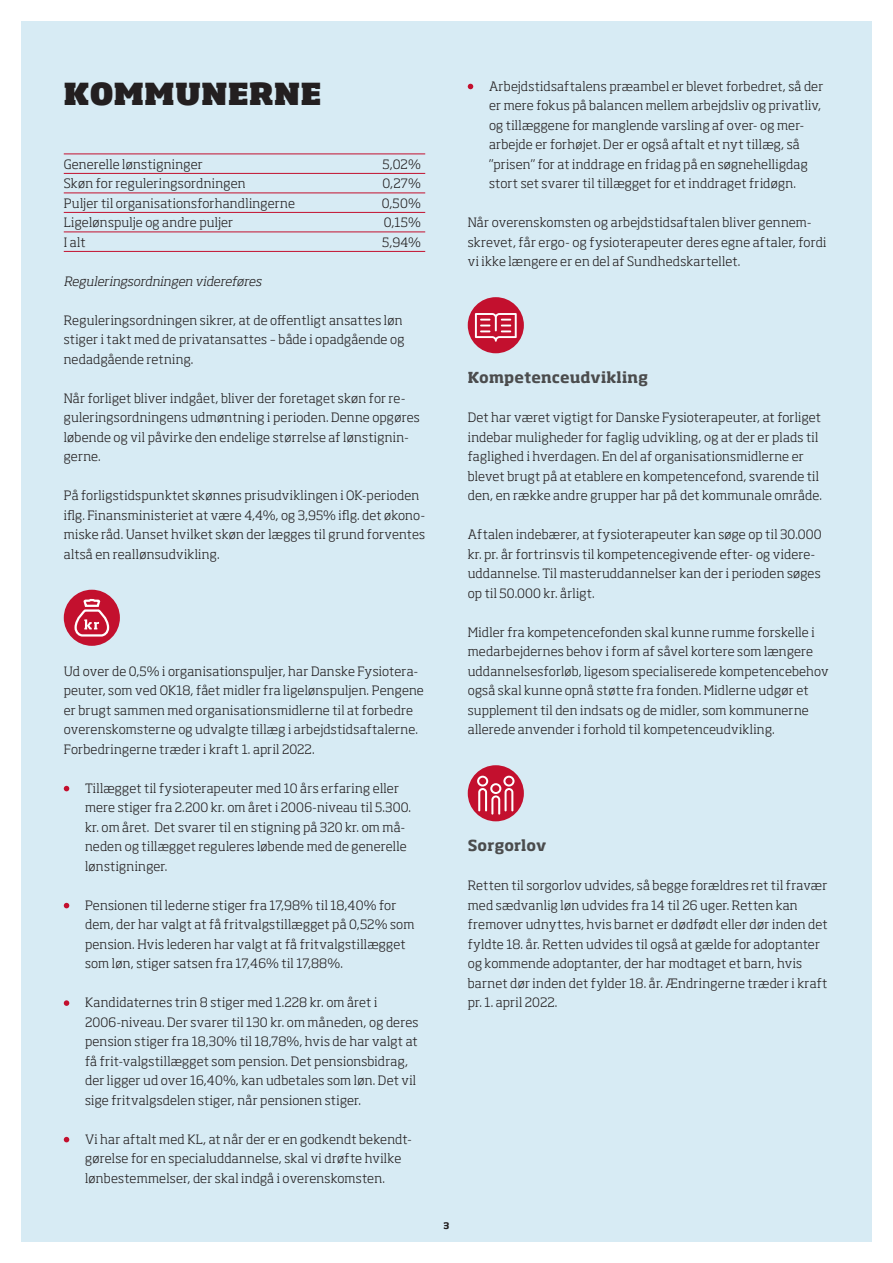
<style>
.page{position:relative;width:893px;height:1263px;background:#fff}
.page>*{position:absolute;margin:0;border:0;box-sizing:border-box;transform-origin:0 0}
.Rubrik{font:800 30px "Soho Std";letter-spacing:.015em;color:#231f20}
.mellemrubrik1{font:700 15px "Soho Std";letter-spacing:.005em;color:#4b4c4d}
.Brød{font:300 12.75px/19.5px "Soho Std";letter-spacing:.015em;color:#231f20}
.brød_punktopst{font:300 12.75px/19.5px "Soho Std";letter-spacing:.015em;color:#231f20}
.Brød-skema{font:300 12.75px "Soho Std";letter-spacing:.015em;color:#231f20}
.Brød-2{font:italic 300 12.75px "Soho Std";letter-spacing:.01em;color:#231f20}
.t1{font:700 9px "Soho Std";color:#231f20}
</style>
<div class="page">
<div style="left:21px;top:21px;width:851px;height:1221px;background:#d7ebf4"></div>
<hr style="left:64px;top:154px;width:361px;height:1px;background:#c3102e">
<hr style="left:64px;top:173px;width:361px;height:1px;background:#c3102e">
<hr style="left:64px;top:193px;width:361px;height:1px;background:#c3102e">
<hr style="left:64px;top:212px;width:361px;height:1px;background:#c3102e">
<hr style="left:64px;top:232px;width:361px;height:1px;background:#c3102e">
<hr style="left:64px;top:251px;width:361px;height:1px;background:#c3102e">
<div style="left:64px;top:590px;width:56px;height:56px;background:#c3102e;border-radius:50%"></div>
<svg style="left:73px;top:589px;width:37px;height:48px"></svg>
<svg style="left:64px;top:786px;width:5px;height:5px"></svg>
<svg style="left:64px;top:903px;width:5px;height:5px"></svg>
<svg style="left:64px;top:1000px;width:5px;height:6px"></svg>
<svg style="left:64px;top:1137px;width:5px;height:5px"></svg>
<svg style="left:468px;top:84px;width:5px;height:5px"></svg>
<div style="left:468px;top:297px;width:56px;height:56px;background:#c3102e;border-radius:50%"></div>
<svg style="left:475px;top:313px;width:42px;height:29px"></svg>
<div style="left:468px;top:765px;width:56px;height:56px;background:#c3102e;border-radius:50%"></div>
<svg style="left:477px;top:776px;width:37px;height:39px"></svg>
<p class="Rubrik" style="left:64px;top:75px;width:259px">KOMMUNERNE</p>
<p class="Brød-skema" style="left:64px;top:156px;width:141px">Generelle lønstigninger</p>
<p class="Brød-skema" style="left:383px;top:156px;width:40px">5,02%</p>
<p class="Brød-skema" style="left:64px;top:176px;width:183px">Skøn for reguleringsordningen</p>
<p class="Brød-skema" style="left:383px;top:176px;width:40px">0,27%</p>
<p class="Brød-skema" style="left:64px;top:195px;width:233px">Puljer til organisationsforhandlingerne</p>
<p class="Brød-skema" style="left:382px;top:195px;width:40px">0,50%</p>
<p class="Brød-skema" style="left:64px;top:215px;width:171px">Ligelønspulje og andre puljer</p>
<p class="Brød-skema" style="left:384px;top:215px;width:38px">0,15%</p>
<p class="Brød-skema" style="left:64px;top:234px;width:23px">I alt</p>
<p class="Brød-skema" style="left:382px;top:234px;width:40px">5,94%</p>
<p class="Brød-2" style="left:64px;top:273px;width:199px">Reguleringsordningen videreføres</p>
<p class="Brød" style="left:64px;top:310px;width:342px">Reguleringsordningen sikrer, at de offentligt ansattes løn stiger i takt med de privatansattes – både i opadgående og nedadgående retning.</p>
<p class="Brød" style="left:64px;top:388px;width:358px">Når forliget bliver indgået, bliver der foretaget skøn for re&shy;guleringsordningens udmøntning i perioden. Denne opgøres løbende og vil påvirke den endelige størrelse af lønstignin&shy;gerne.</p>
<p class="Brød" style="left:64px;top:486px;width:363px">På forligstidspunktet skønnes prisudviklingen i OK-perioden iflg. Finansministeriet at være 4,4%, og 3,95% iflg. det økono&shy;miske råd. Uanset hvilket skøn der lægges til grund forventes altså en reallønsudvikling.</p>
<p class="Brød" style="left:64px;top:661px;width:362px">Ud over de 0,5% i organisationspuljer, har Danske Fysiotera&shy;peuter, som ved OK18, fået midler fra ligelønspuljen. Pengene er brugt sammen med organisationsmidlerne til at forbedre overenskomsterne og udvalgte tillæg i arbejdstidsaftalerne.<br>Forbedringerne træder i kraft 1. april 2022.</p>
<p class="brød_punktopst" style="left:85px;top:778px;width:327px">Tillægget til fysioterapeuter med 10 års erfaring eller mere stiger fra 2.200 kr. om året i 2006-niveau til 5.300. kr. om året. Det svarer til en stigning på 320 kr. om må&shy;neden og tillægget reguleres løbende med de generelle lønstigninger.</p>
<p class="brød_punktopst" style="left:85px;top:895px;width:331px">Pensionen til lederne stiger fra 17,98% til 18,40% for dem, der har valgt at få fritvalgstillægget på 0,52% som pension. Hvis lederen har valgt at få fritvalgstillægget som løn, stiger satsen fra 17,46% til 17,88%.</p>
<p class="brød_punktopst" style="left:85px;top:993px;width:335px">Kandidaternes trin 8 stiger med 1.228 kr. om året i 2006-niveau. Der svarer til 130 kr. om måneden, og deres pension stiger fra 18,30% til 18,78%, hvis de har valgt at få frit-valgstillægget som pension. Det pensionsbidrag, der ligger ud over 16,40%, kan udbetales som løn. Det vil sige fritvalgsdelen stiger, når pensionen stiger.</p>
<p class="brød_punktopst" style="left:85px;top:1129px;width:328px">Vi har aftalt med KL, at når der er en godkendt bekendt&shy;gørelse for en specialuddannelse, skal vi drøfte hvilke lønbestemmelser, der skal indgå i overenskomsten.</p>
<p class="brød_punktopst" style="left:489px;top:76px;width:336px">Arbejdstidsaftalens præambel er blevet forbedret, så der er mere fokus på balancen mellem arbejdsliv og privatliv, og tillæggene for manglende varsling af over- og mer&shy;arbejde er forhøjet. Der er også aftalt et nyt tillæg, så ”prisen” for at inddrage en fridag på en søgnehelligdag stort set svarer til tillægget for et inddraget fridøgn.</p>
<p class="Brød" style="left:468px;top:213px;width:360px">Når overenskomsten og arbejdstidsaftalen bliver gennem&shy;skrevet, får ergo- og fysioterapeuter deres egne aftaler, fordi vi ikke længere er en del af Sundhedskartellet.</p>
<p class="mellemrubrik1" style="left:468px;top:368px;width:182px">Kompetenceudvikling</p>
<p class="Brød" style="left:468px;top:408px;width:356px">Det har været vigtigt for Danske Fysioterapeuter, at forliget indebar muligheder for faglig udvikling, og at der er plads til faglighed i hverdagen. En del af organisationsmidlerne er blevet brugt på at etablere en kompetencefond, svarende til den, en række andre grupper har på det kommunale område.</p>
<p class="Brød" style="left:468px;top:525px;width:355px">Aftalen indebærer, at fysioterapeuter kan søge op til 30.000 kr. pr. år fortrinsvis til kompetencegivende efter- og videre&shy;uddannelse. Til masteruddannelser kan der i perioden søges op til 50.000 kr. årligt.</p>
<p class="Brød" style="left:468px;top:622px;width:363px">Midler fra kompetencefonden skal kunne rumme forskelle i medarbejdernes behov i form af såvel kortere som længere uddannelsesforløb, ligesom specialiserede kompetencebehov også skal kunne opnå støtte fra fonden. Midlerne udgør et supplement til den indsats og de midler, som kommunerne allerede anvender i forhold til kompetenceudvikling.</p>
<p class="mellemrubrik1" style="left:468px;top:836px;width:80px">Sorgorlov</p>
<p class="Brød" style="left:468px;top:876px;width:362px">Retten til sorgorlov udvides, så begge forældres ret til fravær med sædvanlig løn udvides fra 14 til 26 uger. Retten kan fremover udnyttes, hvis barnet er dødfødt eller dør inden det fyldte 18. år. Retten udvides til også at gælde for adoptanter og kommende adoptanter, der har modtaget et barn, hvis barnet dør inden det fylder 18. år. Ændringerne træder i kraft pr. 1. april 2022.</p>
<p class="t1" style="left:444px;top:1220px;width:7px">3</p>
</div>
